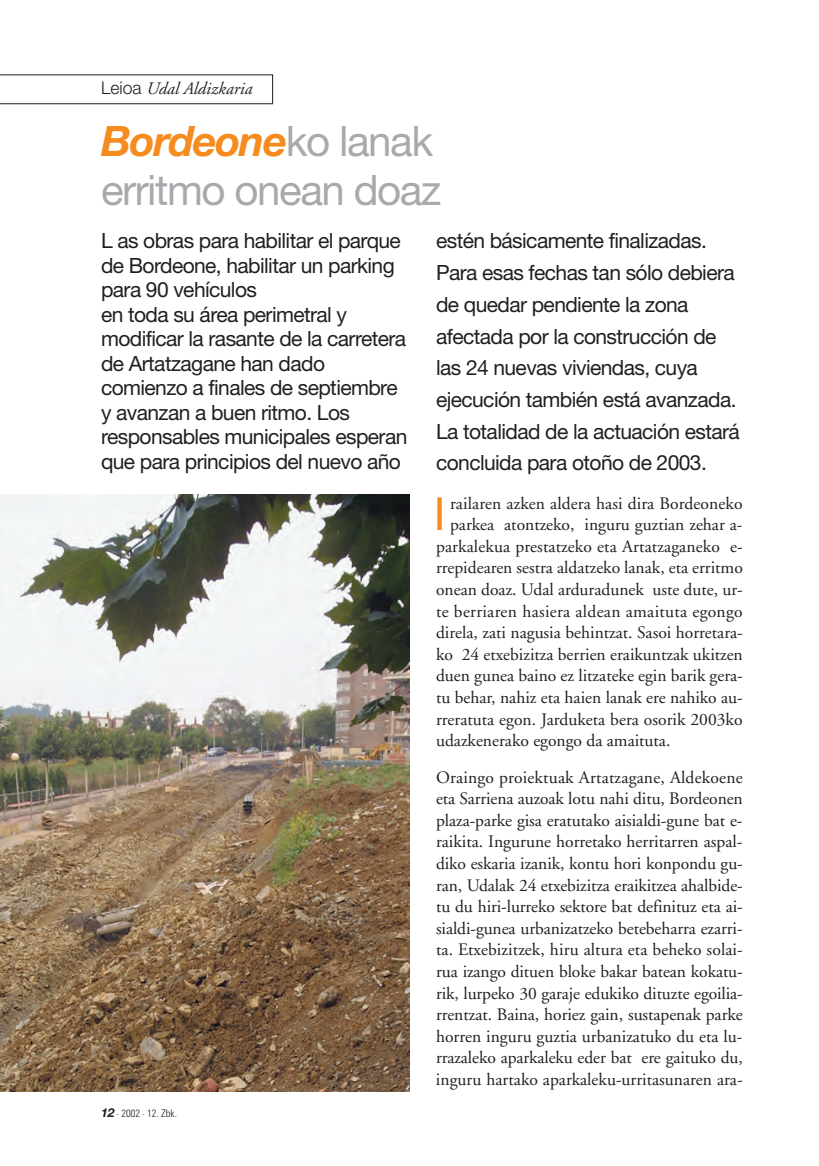
<style>
.page{position:relative;width:819px;height:1166px;background:#fff}
.page>*{position:absolute;margin:0;border:0;box-sizing:border-box;transform-origin:0 0}
.t1{font:45.68px "Helvetica Neue";color:#f68b1f}
.t2{font:42px/49px "Helvetica Neue";letter-spacing:-.035em;color:#a8a9ad}
.t3{font:21px/24.5px "Helvetica Neue";letter-spacing:-.03em;color:#231f20}
.t4{font:17.5px/21.5px "Adobe Garamond";color:#231f20;text-align:justify}
.t5{font:italic 17.5px "Adobe Garamond";color:#231f20}
.t6{font:300 condensed 10.5px "Univers";color:#231f20}
.s1{font-family:"Helvetica Neue";font-weight:300;font-style:normal}
.s2{font-weight:700;font-style:italic;color:#f68b1f}
.s3{font-family:"Helvetica Neue";font-weight:700;font-style:italic;font-stretch:normal;font-size:12.25px}
</style>
<div class="page">
<img style="left:0;top:494px;width:409px;height:597px">
<svg style="left:0;top:74px;width:273px;height:30px"></svg>
<p class="t5" style="left:101px;top:81px;width:153px"><span class="s1">Leioa</span> Udal Aldizkaria</p>
<h2 class="t2" style="left:101px;top:120px;width:342px"><span class="s2">Bordeone</span>ko lanak erritmo onean doaz</h2>
<p class="t3" style="left:101px;top:231px;width:308px">L as obras para habilitar el parque de Bordeone, habilitar un parking para 90 vehículos<br>en toda su área perimetral y modificar la rasante de la carretera de Artatzagane han dado comienzo a finales de septiembre y avanzan a buen ritmo. Los responsables municipales esperan que para principios del nuevo año</p>
<p class="t3" style="left:436px;top:227px;width:305px;line-height:31.7px">estén básicamente finalizadas.<br>Para esas fechas tan sólo debiera de quedar pendiente la zona afectada por la construcción de las 24 nuevas viviendas, cuya ejecución también está avanzada.<br>La totalidad de la actuación estará concluida para otoño de 2003.</p>
<h1 class="t1" style="left:434px;top:497px;width:13px">I</h1>
<p class="t4" style="left:450px;top:494px;width:294px">railaren azken aldera hasi dira Bordeoneko</p>
<p class="t4" style="left:450px;top:515px;width:294px">parkea atontzeko, inguru guztian zehar a-</p>
<p class="t4" style="left:436px;top:537px;width:308px">parkalekua prestatzeko eta Artatzaganeko e-</p>
<p class="t4" style="left:436px;top:559px;width:308px">rrepidearen sestra aldatzeko lanak, eta erritmo</p>
<p class="t4" style="left:436px;top:580px;width:308px">onean doaz. Udal arduradunek uste dute, ur-</p>
<p class="t4" style="left:436px;top:602px;width:308px">te berriaren hasiera aldean amaituta egongo</p>
<p class="t4" style="left:436px;top:623px;width:308px">direla, zati nagusia behintzat. Sasoi horretara-</p>
<p class="t4" style="left:436px;top:645px;width:308px">ko 24 etxebizitza berrien eraikuntzak ukitzen</p>
<p class="t4" style="left:436px;top:666px;width:308px">duen gunea baino ez litzateke egin barik gera-</p>
<p class="t4" style="left:436px;top:688px;width:308px">tu behar, nahiz eta haien lanak ere nahiko au-</p>
<p class="t4" style="left:436px;top:710px;width:308px">rreratuta egon. Jarduketa bera osorik 2003ko</p>
<p class="t4" style="left:436px;top:731px;width:236px">udazkenerako egongo da amaituta.</p>
<p class="t4" style="left:436px;top:768px;width:308px">Oraingo proiektuak Artatzagane, Aldekoene eta Sarriena auzoak lotu nahi ditu, Bordeonen plaza-parke gisa eratutako aisialdi-gune bat e&shy;raikita. Ingurune horretako herritarren aspal&shy;diko eskaria izanik, kontu hori konpondu gu&shy;ran, Udalak 24 etxebizitza eraikitzea ahalbide&shy;tu du hiri-lurreko sektore bat definituz eta ai&shy;sialdi-gunea urbanizatzeko betebeharra ezarri&shy;ta. Etxebizitzek, hiru altura eta beheko solai&shy;rua izango dituen bloke bakar batean kokatu&shy;rik, lurpeko 30 garaje edukiko dituzte egoilia&shy;rrentzat. Baina, horiez gain, sustapenak parke horren inguru guztia urbanizatuko du eta lu&shy;rrazaleko aparkaleku eder bat ere gaituko du, inguru hartako aparkaleku-urritasunaren ara-</p>
<p class="t6" style="left:101px;top:1109px;width:77px"><span class="s3">12</span> · 2002 · 12. Zbk.</p>
</div>
